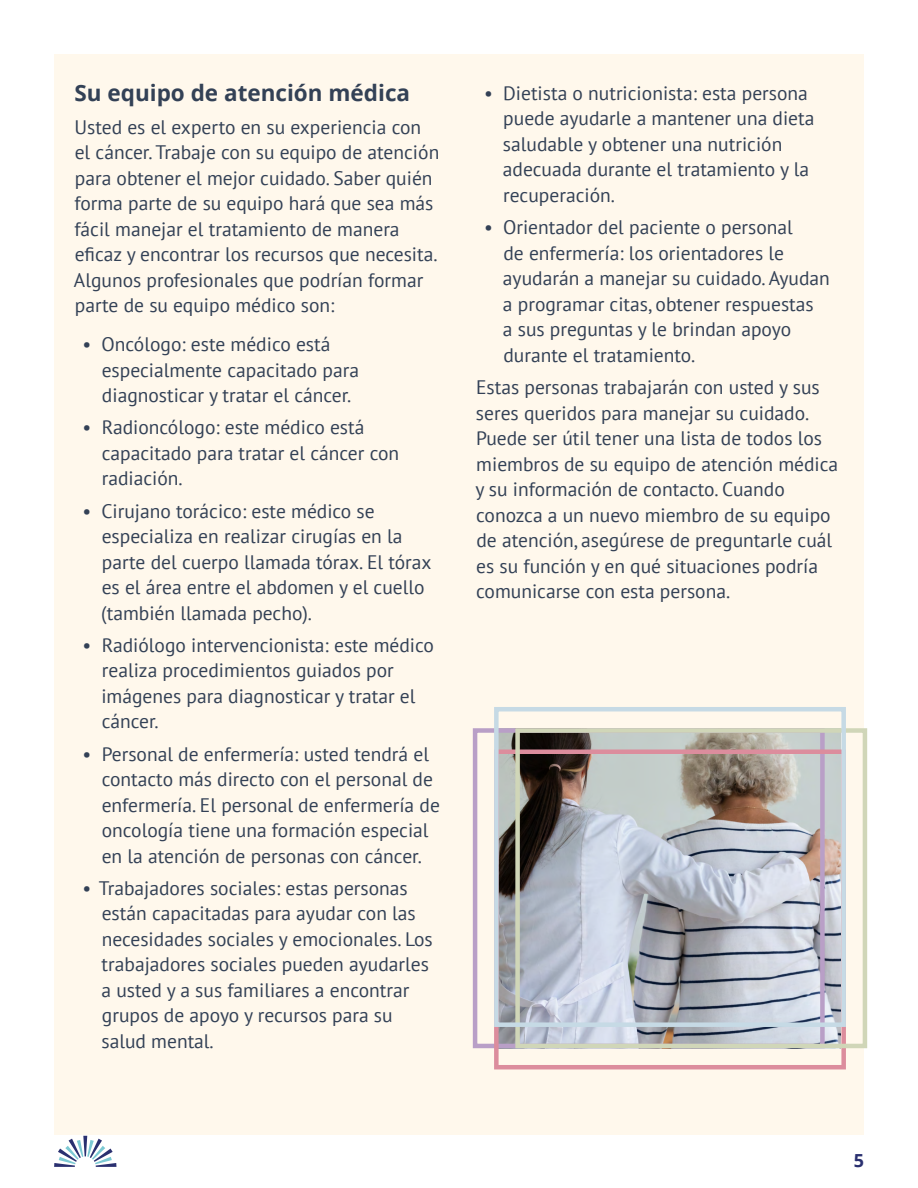
<style>
.page{position:relative;width:918px;height:1188px;background:#fff}
.page>*{position:absolute;margin:0;border:0;box-sizing:border-box;transform-origin:0 0}
.t1{font:700 22.5px "Open Sans";color:#334156}
.t2{font:19.5px/25.5px "PT Sans";color:#334156}
.t3{font:700 18px "Open Sans";color:#2a3070}
</style>
<div class="page">
<svg style="left:54px;top:1136px;width:62px;height:31px"></svg>
<div style="left:54px;top:54px;width:810px;height:1080px;background:#fff8ec"></div>
<img style="left:499px;top:733px;width:342px;height:310px">
<div style="left:473px;top:728px;width:352px;height:320px;border:4px solid #b99fc7"></div>
<div style="left:494px;top:750px;width:352px;height:319px;border:4px solid #dc8d9d"></div>
<div style="left:515px;top:728px;width:352px;height:320px;border:4px solid #d0d6b8"></div>
<div style="left:494px;top:707px;width:352px;height:320px;border:4px solid #c6dae5"></div>
<p class="t1" style="left:75px;top:77px;width:337px">Su equipo de atención médica</p>
<p class="t2" style="left:74px;top:113px;width:367px">Usted es el experto en su experiencia con el cáncer. Trabaje con su equipo de atención para obtener el mejor cuidado. Saber quién forma parte de su equipo hará que sea más fácil manejar el tratamiento de manera eficaz y encontrar los recursos que necesita.<br>Algunos profesionales que podrían formar parte de su equipo médico son:</p>
<p class="t2" style="left:102px;top:331px;width:259px;text-indent:-19px">• Oncólogo: este médico está especialmente capacitado para diagnosticar y tratar el cáncer.</p>
<p class="t2" style="left:102px;top:414px;width:299px;text-indent:-19px">• Radioncólogo: este médico está capacitado para tratar el cáncer con radiación.</p>
<p class="t2" style="left:101px;top:498px;width:332px;text-indent:-19px">• Cirujano torácico: este médico se especializa en realizar cirugías en la parte del cuerpo llamada tórax. El tórax es el área entre el abdomen y el cuello (también llamada pecho).</p>
<p class="t2" style="left:101px;top:632px;width:334px;text-indent:-19px">• Radiólogo intervencionista: este médico realiza procedimientos guiados por imágenes para diagnosticar y tratar el cáncer.</p>
<p class="t2" style="left:102px;top:741px;width:340px;text-indent:-19px">• Personal de enfermería: usted tendrá el contacto más directo con el personal de enfermería. El personal de enfermería de oncología tiene una formación especial en la atención de personas con cáncer.</p>
<p class="t2" style="left:101px;top:875px;width:333px;text-indent:-19px">• Trabajadores sociales: estas personas están capacitadas para ayudar con las necesidades sociales y emocionales. Los trabajadores sociales pueden ayudarles a usted y a sus familiares a encontrar grupos de apoyo y recursos para su salud mental.</p>
<p class="t2" style="left:503px;top:80px;width:313px;text-indent:-19px">• Dietista o nutricionista: esta persona puede ayudarle a mantener una dieta saludable y obtener una nutrición adecuada durante el tratamiento y la recuperación.</p>
<p class="t2" style="left:503px;top:214px;width:328px;text-indent:-19px">• Orientador del paciente o personal<br>de enfermería: los orientadores le ayudarán a manejar su cuidado. Ayudan a programar citas, obtener respuestas<br>a sus preguntas y le brindan apoyo durante el tratamiento.</p>
<p class="t2" style="left:475px;top:374px;width:364px">Estas personas trabajarán con usted y sus seres queridos para manejar su cuidado.<br>Puede ser útil tener una lista de todos los miembros de su equipo de atención médica y su información de contacto. Cuando conozca a un nuevo miembro de su equipo de atención, asegúrese de preguntarle cuál es su función y en qué situaciones podría comunicarse con esta persona.</p>
<p class="t3" style="left:854px;top:1148px;width:12px">5</p>
</div>
